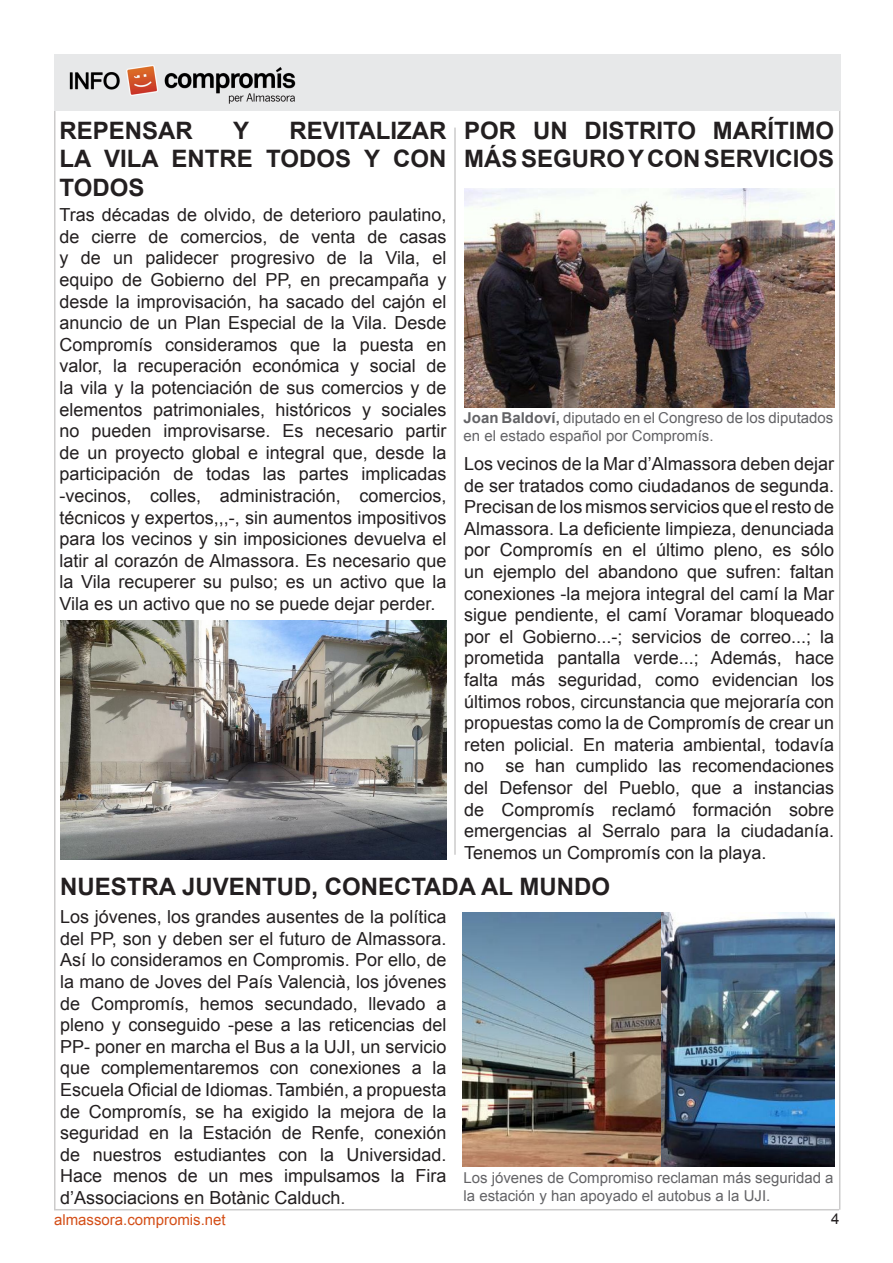
<style>
.page{position:relative;width:893px;height:1263px;background:#fff}
.page>*{position:absolute;margin:0;border:0;box-sizing:border-box;transform-origin:0 0}
.t1{font:700 24px/28.8px "Arial";color:#231f20;text-align:justify}
.t2{font:18px/21.6px "Arial";color:#231f20;text-align:justify}
.t3{font:15px/18px "Arial";color:#636366}
.t4{font:15px "Arial";color:#d44f18}
.t5{font:15px "Arial";color:#231f20}
.s1{font-weight:700}
</style>
<div class="page">
<hr style="left:54px;top:55px;width:2px;height:1155px;background:#cccbcb">
<hr style="left:54px;top:54px;width:786px;height:2px;background:#cccbcb">
<hr style="left:839px;top:54px;width:1px;height:1156px;background:#cccbcb">
<hr style="left:54px;top:1209px;width:785px;height:1px;background:#cccbcb">
<hr style="left:454px;top:128px;width:2px;height:727px;background:#cccbcb">
<img style="left:61px;top:621px;width:385px;height:238px">
<img style="left:55px;top:54px;width:785px;height:57px">
<img style="left:464px;top:189px;width:370px;height:218px">
<img style="left:463px;top:912px;width:371px;height:254px">
<p class="t1" style="left:464px;top:117px;width:371px">POR UN DISTRITO MARÍTIMO<br>MÁS SEGURO Y CON SERVICIOS</p>
<p class="t1" style="left:60px;top:117px;width:135px">REPENSAR</p>
<p class="t1" style="left:233px;top:117px;width:18px">Y</p>
<p class="t1" style="left:60px;top:117px;width:388px;text-indent:230px">REVITALIZAR LA VILA ENTRE TODOS Y CON TODOS</p>
<p class="t2" style="left:60px;top:204px;width:388px">Tras décadas de olvido, de deterioro paulatino, de cierre de comercios, de venta de casas y de un palidecer progresivo de la Vila, el equipo de Gobierno del PP, en precampaña y desde la improvisación, ha sacado del cajón el anuncio de un Plan Especial de la Vila. Desde Compromís consideramos que la puesta en valor, la recuperación económica y social de la vila y la potenciación de sus comercios y de elementos patrimoniales, históricos y sociales no pueden improvisarse. Es necesario partir de un proyecto global e integral que, desde la participación de todas las partes implicadas -vecinos, colles, administración, comercios, técnicos y expertos,,,-, sin aumentos impositivos para los vecinos y sin imposiciones devuelva el latir al corazón de Almassora. Es necesario que la Vila recuperer su pulso; es un activo que la Vila es un activo que no se puede dejar perder.</p>
<p class="t3" style="left:463px;top:408px;width:371px"><span class="s1">Joan Baldoví,</span> diputado en el Congreso de los diputados en el estado español por Compromís.</p>
<p class="t2" style="left:464px;top:453px;width:371px">Los vecinos de la Mar d’Almassora deben dejar de ser tratados como ciudadanos de segunda.<br>Precisan de los mismos servicios que el resto de Almassora. La deficiente limpieza, denunciada por Compromís en el último pleno, es sólo un ejemplo del abandono que sufren: faltan conexiones -la mejora integral del camí la Mar sigue pendiente, el camí Voramar bloqueado por el Gobierno...-; servicios de correo...; la prometida pantalla verde...; Además, hace falta más seguridad, como evidencian los últimos robos, circunstancia que mejoraría con propuestas como la de Compromís de crear un reten policial. En materia ambiental, todavía no se han cumplido las recomendaciones del Defensor del Pueblo, que a instancias de Compromís reclamó formación sobre emergencias al Serralo para la ciudadanía.<br>Tenemos un Compromís con la playa.</p>
<p class="t1" style="left:60px;top:873px;width:551px">NUESTRA JUVENTUD, CONECTADA AL MUNDO</p>
<p class="t2" style="left:60px;top:906px;width:388px">Los jóvenes, los grandes ausentes de la política del PP, son y deben ser el futuro de Almassora.<br>Así lo consideramos en Compromis. Por ello, de la mano de Joves del País Valencià, los jóvenes de Compromís, hemos secundado, llevado a pleno y conseguido -pese a las reticencias del PP- poner en marcha el Bus a la UJI, un servicio que complementaremos con conexiones a la Escuela Oficial de Idiomas. También, a propuesta de Compromís, se ha exigido la mejora de la seguridad en la Estación de Renfe, conexión de nuestros estudiantes con la Universidad.<br>Hace menos de un mes impulsamos la Fira d’Associacions en Botànic Calduch.</p>
<p class="t3" style="left:463px;top:1168px;width:371px">Los jóvenes de Compromiso reclaman más seguridad a la estación y han apoyado el autobus a la UJI.</p>
<p class="t4" style="left:54px;top:1210px;width:173px">almassora.compromis.net</p>
<p class="t5" style="left:831px;top:1209px;width:10px">4</p>
</div>
